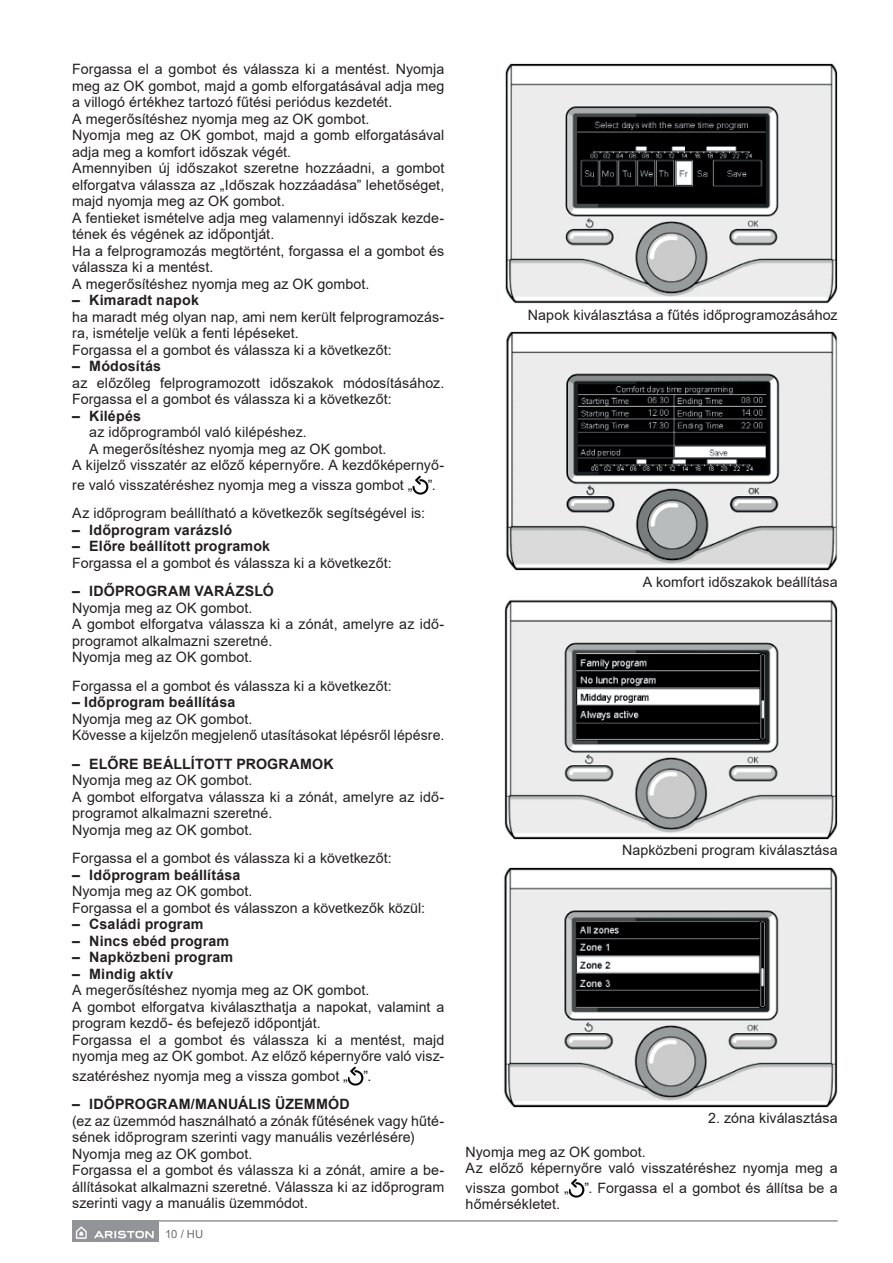
<style>
.page{position:relative;width:893px;height:1263px;background:#fff}
.page>*{position:absolute;margin:0;border:0;box-sizing:border-box;transform-origin:0 0}
.t1{font:14.25px/16.5px "Arial";letter-spacing:.005em;color:#231f20}
.t2{font:700 14.25px "Arial";letter-spacing:.01em;color:#231f20}
.t3{font:11.25px "Arial";color:#6b6b6e}
</style>
<div class="page">
<hr style="left:72px;top:1220px;width:766px;height:1px;background:#939598">
<img style="left:72px;top:1221px;width:86px;height:20px">
<img style="left:413px;top:475px;width:15px;height:19px">
<img style="left:348px;top:1066px;width:15px;height:19px">
<img style="left:569px;top:1179px;width:15px;height:18px">
<img style="left:505px;top:64px;width:333px;height:239px">
<img style="left:506px;top:332px;width:332px;height:239px">
<img style="left:504px;top:600px;width:333px;height:239px">
<img style="left:504px;top:867px;width:333px;height:240px">
<p class="t1" style="left:72px;top:61px;width:374px">Forgassa el a gombot és válassza ki a mentést. Nyomja meg az OK gombot, majd a gomb elforgatásával adja meg a villogó értékhez tartozó fűtési periódus kezdetét.<br>A megerősítéshez nyomja meg az OK gombot.<br>Nyomja meg az OK gombot, majd a gomb elforgatásával adja meg a komfort időszak végét.<br>Amennyiben új időszakot szeretne hozzáadni, a gombot elforgatva válassza az „Időszak hozzáadása” lehetőséget, majd nyomja meg az OK gombot.<br>A fentieket ismételve adja meg valamennyi időszak kezde&shy;tének és végének az időpontját.<br>Ha a felprogramozás megtörtént, forgassa el a gombot és válassza ki a mentést.<br>A megerősítéshez nyomja meg az OK gombot.</p>
<p class="t2" style="left:72px;top:290px;width:128px">– Kimaradt napok</p>
<p class="t1" style="left:72px;top:308px;width:374px">ha maradt még olyan nap, ami nem került felprogramozás&shy;ra, ismételje velük a fenti lépéseket.<br>Forgassa el a gombot és válassza ki a következőt:</p>
<p class="t2" style="left:72px;top:356px;width:90px">– Módosítás</p>
<p class="t1" style="left:72px;top:374px;width:374px">az előzőleg felprogramozott időszakok módosításához.<br>Forgassa el a gombot és válassza ki a következőt:</p>
<p class="t2" style="left:72px;top:406px;width:70px">– Kilépés</p>
<p class="t1" style="left:89px;top:424px;width:219px">az időprogramból való kilépéshez.</p>
<p class="t1" style="left:89px;top:440px;width:299px">A megerősítéshez nyomja meg az OK gombot.</p>
<p class="t1" style="left:72px;top:457px;width:374px">A kijelző visszatér az előző képernyőre. A kezdőképernyő-</p>
<p class="t1" style="left:72px;top:470px;width:365px;line-height:28.5px">re való visszatéréshez nyomja meg a vissza gombot „ ”.<br>Az időprogram beállítható a következők segítségével is:</p>
<p class="t2" style="left:72px;top:520px;width:162px">– Időprogram varázsló</p>
<p class="t2" style="left:72px;top:536px;width:199px">– Előre beállított programok</p>
<p class="t1" style="left:72px;top:554px;width:321px">Forgassa el a gombot és válassza ki a következőt:</p>
<p class="t2" style="left:72px;top:581px;width:203px">– IDŐPROGRAM VARÁZSLÓ</p>
<p class="t1" style="left:72px;top:599px;width:374px">Nyomja meg az OK gombot.<br>A gombot elforgatva válassza ki a zónát, amelyre az idő&shy;programot alkalmazni szeretné.<br>Nyomja meg az OK gombot.</p>
<p class="t1" style="left:72px;top:677px;width:321px">Forgassa el a gombot és válassza ki a következőt:</p>
<p class="t2" style="left:72px;top:692px;width:165px">– Időprogram beállítása</p>
<p class="t1" style="left:72px;top:710px;width:374px">Nyomja meg az OK gombot.<br>Kövesse a kijelzőn megjelenő utasításokat lépésről lépésre.</p>
<p class="t2" style="left:72px;top:754px;width:263px">– ELŐRE BEÁLLÍTOTT PROGRAMOK</p>
<p class="t1" style="left:72px;top:772px;width:374px">Nyomja meg az OK gombot.<br>A gombot elforgatva válassza ki a zónát, amelyre az idő&shy;programot alkalmazni szeretné.<br>Nyomja meg az OK gombot.</p>
<p class="t1" style="left:72px;top:850px;width:321px">Forgassa el a gombot és válassza ki a következőt:</p>
<p class="t2" style="left:72px;top:865px;width:170px">– Időprogram beállítása</p>
<p class="t1" style="left:72px;top:883px;width:354px">Nyomja meg az OK gombot.<br>Forgassa el a gombot és válasszon a következők közül:</p>
<p class="t2" style="left:72px;top:914px;width:133px">– Családi program</p>
<p class="t2" style="left:72px;top:931px;width:158px">– Nincs ebéd program</p>
<p class="t2" style="left:72px;top:947px;width:162px">– Napközbeni program</p>
<p class="t2" style="left:72px;top:964px;width:103px">– Mindig aktív</p>
<p class="t1" style="left:72px;top:982px;width:374px">A megerősítéshez nyomja meg az OK gombot.<br>A gombot elforgatva kiválaszthatja a napokat, valamint a program kezdő- és befejező időpontját.<br>Forgassa el a gombot és válassza ki a mentést, majd nyomja meg az OK gombot. Az előző képernyőre való vis -</p>
<p class="t1" style="left:72px;top:1067px;width:301px">szatéréshez nyomja meg a vissza gombot „ ”.</p>
<p class="t2" style="left:72px;top:1094px;width:279px">– IDŐPROGRAM/MANUÁLIS ÜZEMMÓD</p>
<p class="t1" style="left:72px;top:1112px;width:374px">(ez az üzemmód használható a zónák fűtésének vagy hűté&shy;sének időprogram szerinti vagy manuális vezérlésére)<br>Nyomja meg az OK gombot.<br>Forgassa el a gombot és válassza ki a zónát, amire a be&shy;állításokat alkalmazni szeretné. Válassza ki az időprogram szerinti vagy a manuális üzemmódot.</p>
<p class="t3" style="left:165px;top:1226px;width:40px">10 / HU</p>
<p class="t1" style="left:528px;top:306px;width:311px">Napok kiválasztása a fűtés időprogramozásához</p>
<p class="t1" style="left:643px;top:574px;width:196px">A komfort időszakok beállítása</p>
<p class="t1" style="left:622px;top:842px;width:217px">Napközbeni program kiválasztása</p>
<p class="t1" style="left:708px;top:1110px;width:131px">2. zóna kiválasztása</p>
<p class="t1" style="left:466px;top:1143px;width:374px">Nyomja meg az OK gombot.<br>Az előző képernyőre való visszatéréshez nyomja meg a</p>
<p class="t1" style="left:466px;top:1179px;width:374px">vissza gombot „ ”. Forgassa el a gombot és állítsa be a hőmérsékletet.</p>
</div>
